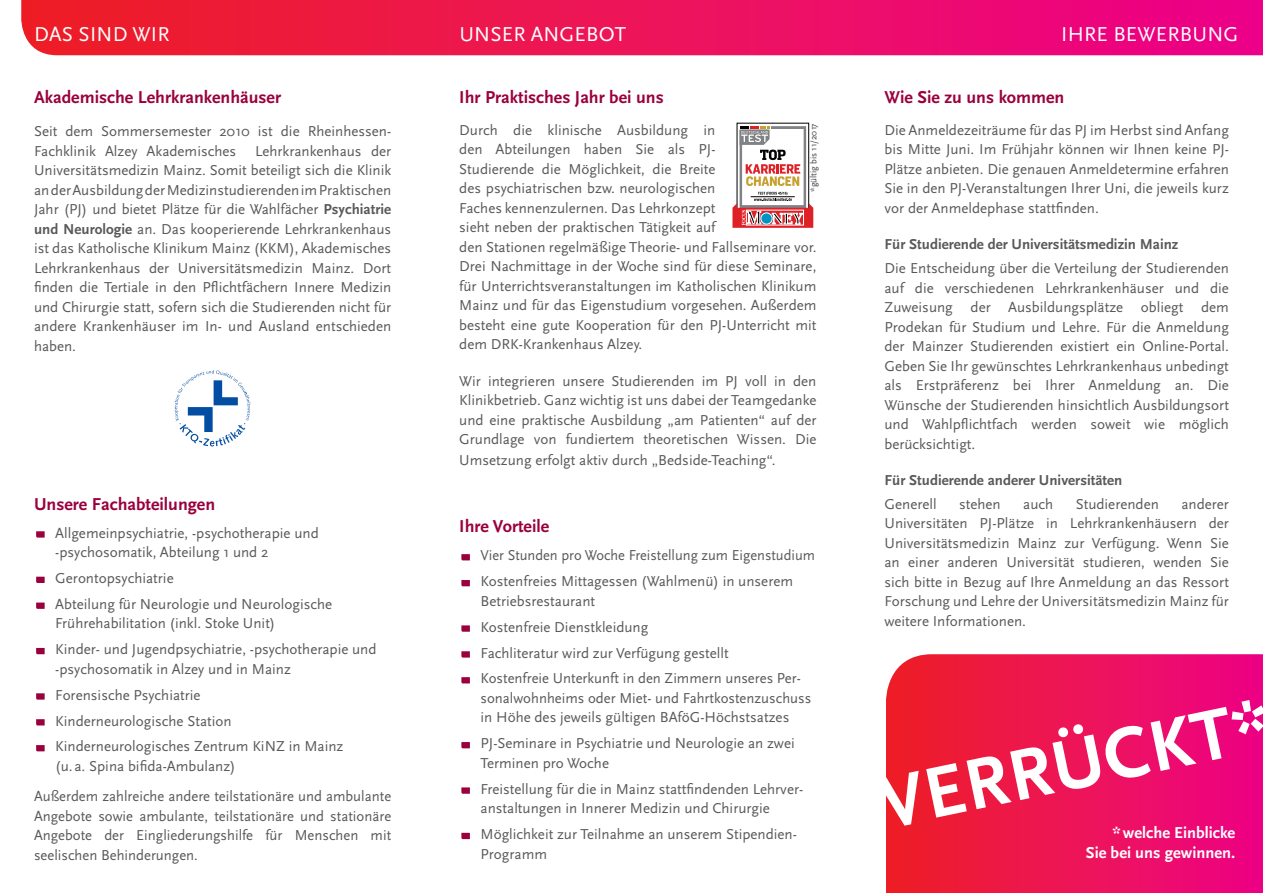
<style>
.page{position:relative;width:1263px;height:893px;background:#fff}
.page>*{position:absolute;margin:0;border:0;box-sizing:border-box;transform-origin:0 0}
.t1{font:700 75px "Scala Sans OT";color:#fff}
.t2{font:21px "Scala Sans OT";letter-spacing:.01em;color:#fff}
.t3{font:700 18px "Scala Sans OT";color:#9a003d}
.t4{font:700 16.5px/19.8px "Scala Sans OT";color:#fff;text-align:right}
.t5{font:15px/19.5px "Scala Sans OT";color:#58595b}
.t6{font:15px/26px "Scala Sans OT";color:#58595b;scale:.96 1}
.t7{font:700 15px "Scala Sans OT";color:#58595b}
.t8{font:9px "Scala Sans OT";color:#414042}
.s1{font-weight:700}
</style>
<div class="page">
<svg style="left:36px;top:531px;width:9px;height:7px"></svg>
<svg style="left:36px;top:577px;width:9px;height:6px"></svg>
<svg style="left:36px;top:603px;width:9px;height:6px"></svg>
<svg style="left:36px;top:648px;width:9px;height:6px"></svg>
<svg style="left:36px;top:693px;width:9px;height:7px"></svg>
<svg style="left:36px;top:719px;width:9px;height:6px"></svg>
<svg style="left:36px;top:745px;width:9px;height:6px"></svg>
<svg style="left:461px;top:554px;width:9px;height:6px"></svg>
<svg style="left:461px;top:580px;width:9px;height:6px"></svg>
<svg style="left:461px;top:625px;width:9px;height:7px"></svg>
<svg style="left:461px;top:651px;width:9px;height:7px"></svg>
<svg style="left:461px;top:677px;width:9px;height:6px"></svg>
<svg style="left:461px;top:742px;width:9px;height:6px"></svg>
<svg style="left:461px;top:787px;width:9px;height:7px"></svg>
<svg style="left:461px;top:833px;width:9px;height:6px"></svg>
<svg style="left:21px;top:0;width:1242px;height:55px;background:#ec1259"></svg>
<svg style="left:886px;top:654px;width:377px;height:239px;background:#ed1357"></svg>
<svg style="left:175px;top:370px;width:76px;height:76px"></svg>
<svg style="left:732px;top:123px;width:81px;height:105px"></svg>
<h2 class="t2" style="left:34px;top:23px;width:137px">DAS SIND WIR</h2>
<h2 class="t2" style="left:459px;top:23px;width:168px">UNSER ANGEBOT</h2>
<h2 class="t2" style="left:1061px;top:23px;width:179px">IHRE BEWERBUNG</h2>
<p class="t3" style="left:34px;top:87px;width:249px">Akademische Lehrkrankenhäuser</p>
<p class="t5" style="left:34px;top:122px;width:359px">Seit dem Sommersemester 2010 ist die Rheinhessen-<br>Fachklinik Alzey Akademisches</p>
<p class="t5" style="left:34px;top:141px;width:359px;text-align:justify;text-indent:221px">Lehrkrankenhaus der Universitätsmedizin Mainz. Somit beteiligt sich die Klinik an der Ausbildung der Medizinstudierenden im Praktischen Jahr (PJ) und bietet Plätze für die Wahlfächer <span class="s1">Psychiatrie und Neurologie</span> an. Das kooperierende Lehrkrankenhaus ist das Katholische Klinikum Mainz (KKM), Akademisches Lehrkrankenhaus der Universitätsmedizin Mainz. Dort finden die Tertiale in den Pflichtfächern Innere Medizin und Chirurgie statt, sofern sich die Studierenden nicht für andere Krankenhäuser im In- und Ausland entschieden haben.</p>
<p class="t3" style="left:34px;top:494px;width:183px">Unsere Fachabteilungen</p>
<p class="t5" style="left:55px;top:523px;width:265px">Allgemeinpsychiatrie, -psychotherapie und -psychosomatik, Abteilung 1 und 2</p>
<p class="t5" style="left:55px;top:565px;width:278px;line-height:26px">Gerontopsychiatrie<br>Abteilung für Neurologie und Neurologische</p>
<p class="t5" style="left:55px;top:611px;width:323px;line-height:26px">Frührehabilitation (inkl. Stoke Unit)<br>Kinder- und Jugendpsychiatrie, -psychotherapie und</p>
<p class="t5" style="left:55px;top:656px;width:290px;line-height:26px">-psychosomatik in Alzey und in Mainz Forensische Psychiatrie<br>Kinderneurologische Station Kinderneurologisches Zentrum KiNZ in Mainz</p>
<p class="t5" style="left:34px;top:751px;width:359px;line-height:30.2px;text-indent:21px">(u. a. Spina bifida-Ambulanz)<br>Außerdem zahlreiche andere teilstationäre und ambulante</p>
<p class="t5" style="left:34px;top:806px;width:359px;text-align:justify">Angebote sowie ambulante, teilstationäre und stationäre Angebote der Eingliederungshilfe für Menschen mit seelischen Behinderungen.</p>
<p class="t3" style="left:459px;top:87px;width:206px">Ihr Praktisches Jahr bei uns</p>
<p class="t5" style="left:459px;top:120px;width:359px">Durch die klinische Ausbildung in<br>den Abteilungen haben Sie als PJ-<br>Studierende die Möglichkeit, die Breite<br>des psychiatrischen bzw. neurologischen<br>Faches kennenzulernen. Das Lehrkonzept<br>sieht neben der praktischen Tätigkeit auf<br>den Stationen regelmäßige Theorie- und Fallseminare vor.<br>Drei Nachmittage in der Woche sind für diese Seminare, für Unterrichtsveranstaltungen im Katholischen Klinikum Mainz und für das Eigenstudium vorgesehen. Außerdem besteht eine gute Kooperation für den PJ-Unterricht mit dem DRK-Krankenhaus Alzey.</p>
<p class="t5" style="left:459px;top:371px;width:359px;text-align:justify">Wir integrieren unsere Studierenden im PJ voll in den Klinikbetrieb. Ganz wichtig ist uns dabei der Teamgedanke und eine praktische Ausbildung „am Patienten“ auf der Grundlage von fundiertem theoretischen Wissen. Die</p>
<p class="t5" style="left:459px;top:451px;width:318px">Umsetzung erfolgt aktiv durch „Bedside-Teaching“.</p>
<p class="t8" style="left:809px;top:192px;width:70px;rotate:-90deg">*gültig bis 11/2017</p>
<p class="t3" style="left:459px;top:516px;width:91px">Ihre Vorteile</p>
<p class="t6" style="left:480px;top:543px;width:350px">Vier Stunden pro Woche Freistellung zum Eigenstudium<br>Kostenfreies Mittagessen (Wahlmenü) in unserem</p>
<p class="t5" style="left:480px;top:588px;width:322px;line-height:26px">Betriebsrestaurant<br>Kostenfreie Dienstkleidung<br>Fachliteratur wird zur Verfügung gestellt Kostenfreie Unterkunft in den Zimmern unseres Per-</p>
<p class="t5" style="left:480px;top:689px;width:332px">sonalwohnheims oder Miet- und Fahrtkostenzuschuss in Höhe des jeweils gültigen BAföG-Höchstsatzes</p>
<p class="t5" style="left:480px;top:734px;width:316px">PJ-Seminare in Psychiatrie und Neurologie an zwei<br>Terminen pro Woche</p>
<p class="t5" style="left:480px;top:779px;width:324px">Freistellung für die in Mainz stattfindenden Lehrver&shy;anstaltungen in Innerer Medizin und Chirurgie</p>
<p class="t5" style="left:480px;top:825px;width:318px">Möglichkeit zur Teilnahme an unserem Stipendien-<br>Programm</p>
<p class="t3" style="left:884px;top:87px;width:181px">Wie Sie zu uns kommen</p>
<p class="t5" style="left:884px;top:120px;width:346px;text-align:justify">Die Anmeldezeiträume für das PJ im Herbst sind Anfang bis Mitte Juni. Im Frühjahr können wir Ihnen keine PJ-Plätze anbieten. Die genauen Anmeldetermine erfahren Sie in den PJ-Veranstaltungen Ihrer Uni, die jeweils kurz vor der Anmeldephase stattfinden.</p>
<p class="t7" style="left:884px;top:236px;width:295px">Für Studierende der Universitätsmedizin Mainz</p>
<p class="t5" style="left:884px;top:259px;width:346px;text-align:justify">Die Entscheidung über die Verteilung der Studierenden auf die verschiedenen Lehrkrankenhäuser und die Zuweisung der Ausbildungsplätze obliegt dem Prodekan für Studium und Lehre. Für die Anmeldung der Mainzer Studierenden existiert ein Online-Portal.<br>Geben Sie Ihr gewünschtes Lehrkrankenhaus unbedingt als Erstpräferenz bei Ihrer Anmeldung an. Die Wünsche der Studierenden hinsichtlich Ausbildungsort und Wahlpflichtfach werden soweit wie möglich berücksichtigt.</p>
<p class="t7" style="left:884px;top:472px;width:239px">Für Studierende anderer Universitäten</p>
<p class="t5" style="left:884px;top:494px;width:54px">Generell</p>
<p class="t5" style="left:959px;top:494px;width:43px">stehen</p>
<p class="t5" style="left:1023px;top:494px;width:31px">auch</p>
<p class="t5" style="left:1076px;top:494px;width:85px">Studierenden</p>
<p class="t5" style="left:884px;top:494px;width:346px;text-align:justify;text-indent:297px">anderer Universitäten PJ-Plätze in Lehrkrankenhäusern der Universitätsmedizin Mainz zur Verfügung. Wenn Sie an einer anderen Universität studieren, wenden Sie sich bitte in Bezug auf Ihre Anmeldung an das Ressort Forschung und Lehre der Universitätsmedizin Mainz für weitere Informationen.</p>
<h1 class="t1" style="left:872px;top:764px;width:398px;rotate:-12deg">VERRÜCKT*</h1>
<p class="t4" style="left:1086px;top:823px;width:151px">*welche Einblicke<br>Sie bei uns gewinnen.</p>
</div>
